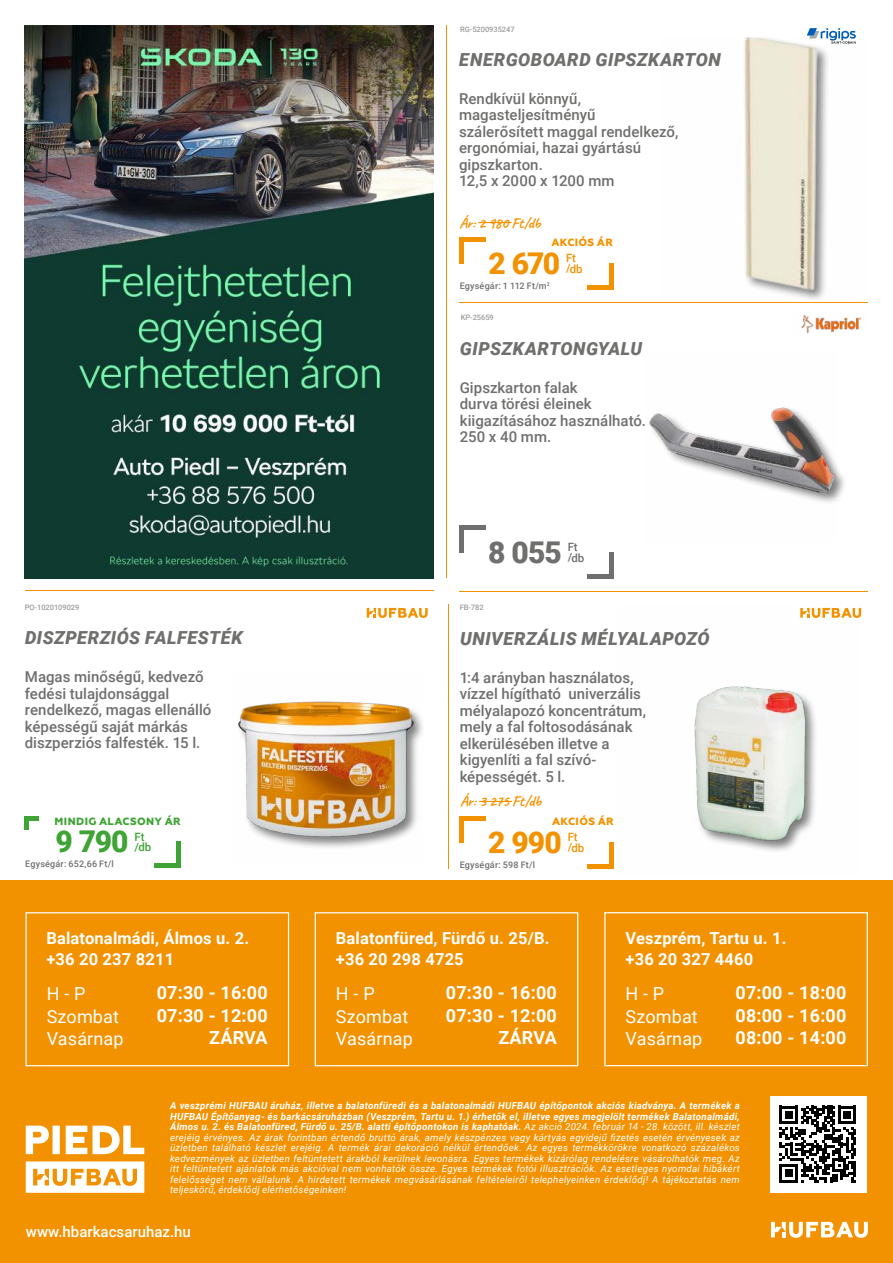
<style>
.page{position:relative;width:893px;height:1263px;background:#fff}
.page>*{position:absolute;margin:0;border:0;box-sizing:border-box;transform-origin:0 0}
.t1{font:900 30px "Roboto";letter-spacing:-.045em;color:#f39200}
.t2{font:900 30px "Roboto";color:#6f6f6e}
.t3{font:900 30px "Roboto";color:#3fa435}
.t4{font:700 18px/22.5px "Roboto";letter-spacing:.01em;color:#fff;text-align:right}
.t5{font:italic 900 18px "Roboto";letter-spacing:.025em;color:#6f6f6e}
.t6{font:18px/22.5px "Roboto";letter-spacing:.01em;color:#fff}
.t7{font:700 16.5px/21px "Roboto";letter-spacing:.01em;color:#fff}
.t8{font:500 15px/16.5px "Roboto";color:#6f6f6e}
.t9{font:15px "Caveat";letter-spacing:-.01em;color:#f39200}
.t10{font:500 15px "Roboto";color:#fff}
.t11{font:500 11.4px/10.8px "Roboto";letter-spacing:-.01em;color:#f39200}
.t12{font:500 11.4px/10.8px "Roboto";color:#6f6f6e}
.t13{font:500 11.4px/10.8px "Roboto";color:#3fa435}
.t14{font:800 10.5px "Geometria";letter-spacing:.03em;color:#f39200}
.t15{font:800 10.5px "Geometria";letter-spacing:.03em;color:#3fa435}
.t16{font:italic 9.75px/10.5px "Roboto";letter-spacing:.025em;color:#fff;text-align:justify}
.t17{font:500 9px "Roboto";letter-spacing:.02em;color:#6f6f6e}
.t18{font:500 7.5px "Roboto";letter-spacing:-.005em;color:#9d9c9c}
.s1{font-size:11.25px}
.s2{font-weight:700}
</style>
<div class="page">
<div style="left:0;top:880px;width:893px;height:383px;background:#f39200"></div>
<svg style="left:771px;top:1222px;width:97px;height:16px"></svg>
<div style="left:604px;top:912px;width:264px;height:154px;border:1px solid #fff"></div>
<div style="left:770px;top:1096px;width:97px;height:97px;background:#fff"></div>
<svg style="left:780px;top:1106px;width:76px;height:76px"></svg>
<div style="left:26px;top:912px;width:263px;height:154px;border:1px solid #fff"></div>
<div style="left:315px;top:912px;width:263px;height:154px;border:1px solid #fff"></div>
<hr style="left:446px;top:26px;width:1px;height:552px;background:#f39200">
<hr style="left:459px;top:591px;width:409px;height:1px;background:#f39200">
<div style="left:649px;top:406px;width:199px;height:100px;background:#000;opacity:.5"></div>
<img style="left:649px;top:406px;width:187px;height:100px">
<hr style="left:610px;top:552px;width:4px;height:26px;background:#6f6f6e">
<hr style="left:588px;top:574px;width:26px;height:4px;background:#6f6f6e">
<hr style="left:460px;top:526px;width:4px;height:26px;background:#6f6f6e">
<hr style="left:460px;top:526px;width:26px;height:4px;background:#6f6f6e">
<hr style="left:25px;top:590px;width:409px;height:1px;background:#f39200">
<hr style="left:449px;top:604px;width:1px;height:264px;background:#f39200">
<hr style="left:479px;top:801px;width:33px;height:1px;background:#f39200">
<img style="left:694px;top:686px;width:122px;height:165px">
<hr style="left:610px;top:842px;width:4px;height:27px;background:#f39200">
<hr style="left:588px;top:865px;width:26px;height:4px;background:#f39200">
<hr style="left:460px;top:816px;width:4px;height:26px;background:#f39200">
<hr style="left:460px;top:816px;width:26px;height:4px;background:#f39200">
<hr style="left:177px;top:842px;width:4px;height:26px;background:#3fa435">
<hr style="left:155px;top:864px;width:26px;height:4px;background:#3fa435">
<img style="left:238px;top:701px;width:184px;height:147px">
<svg style="left:26px;top:1125px;width:118px;height:29px"></svg>
<svg style="left:26px;top:1161px;width:118px;height:32px"></svg>
<hr style="left:459px;top:303px;width:409px;height:1px;background:#f39200">
<svg style="left:367px;top:608px;width:61px;height:10px"></svg>
<svg style="left:807px;top:28px;width:49px;height:9px"></svg>
<hr style="left:478px;top:222px;width:34px;height:1px;background:#f39200">
<hr style="left:609px;top:264px;width:4px;height:26px;background:#f39200">
<hr style="left:587px;top:286px;width:26px;height:4px;background:#f39200">
<hr style="left:459px;top:237px;width:4px;height:27px;background:#f39200">
<hr style="left:459px;top:237px;width:26px;height:4px;background:#f39200">
<div style="left:742px;top:35px;width:89px;height:267px;background:#000;opacity:.5"></div>
<img style="left:742px;top:37px;width:114px;height:261px">
<img style="left:801px;top:315px;width:61px;height:18px">
<hr style="left:25px;top:816px;width:4px;height:14px;background:#3fa435">
<hr style="left:25px;top:816px;width:14px;height:4px;background:#3fa435">
<svg style="left:800px;top:608px;width:61px;height:10px"></svg>
<img style="left:25px;top:26px;width:408px;height:552px">
<p class="t18" style="left:460px;top:24px;width:56px">RG-5200935247</p>
<h2 class="t5" style="left:459px;top:47px;width:263px">ENERGOBOARD GIPSZKARTON</h2>
<h3 class="t8" style="left:459px;top:90px;width:221px">Rendkívül könnyű, magasteljesítményű szálerősített maggal rendelkező, ergonómiai, hazai gyártású gipszkarton.<br>12,5 x 2000 x 1200 mm</h3>
<h3 class="t9" style="left:459px;top:213px;width:82px">Ár: 2 980 Ft/db</h3>
<h1 class="t1" style="left:488px;top:242px;width:73px">2 670</h1>
<p class="t11" style="left:566px;top:252px;width:18px">Ft <span class="s1">/</span>db</p>
<p class="t14" style="left:551px;top:236px;width:63px">AKCIÓS ÁR</p>
<p class="t17" style="left:460px;top:280px;width:92px">Egységár: 1 112 Ft/m<sup>2</sup></p>
<p class="t18" style="left:461px;top:312px;width:35px">KP-25659</p>
<h2 class="t5" style="left:460px;top:336px;width:184px">GIPSZKARTONGYALU</h2>
<h3 class="t8" style="left:460px;top:378px;width:188px">Gipszkarton falak<br>durva törési éleinek kiigazításához használható.<br>250 x 40 mm.</h3>
<p class="t18" style="left:25px;top:602px;width:56px">PO-1020109029</p>
<h2 class="t5" style="left:25px;top:625px;width:219px">DISZPERZIÓS FALFESTÉK</h2>
<h3 class="t8" style="left:25px;top:668px;width:188px">Magas minőségű, kedvező fedési tulajdonsággal rendelkező, magas ellenálló képességű saját márkás diszperziós falfesték. 15 l.</h3>
<p class="t15" style="left:55px;top:815px;width:128px">MINDIG ALACSONY ÁR</p>
<h1 class="t3" style="left:56px;top:820px;width:75px">9 790</h1>
<p class="t13" style="left:135px;top:831px;width:18px">Ft <span class="s1">/</span>db</p>
<h1 class="t2" style="left:488px;top:531px;width:75px">8 055</h1>
<p class="t12" style="left:568px;top:541px;width:18px">Ft <span class="s1">/</span>db</p>
<p class="t18" style="left:460px;top:602px;width:25px">FB-782</p>
<h2 class="t5" style="left:460px;top:626px;width:251px">UNIVERZÁLIS MÉLYALAPOZÓ</h2>
<h3 class="t8" style="left:460px;top:669px;width:188px">1:4 arányban használatos, vízzel hígítható univerzális mélyalapozó koncentrátum, mely a fal foltosodásának elkerülésében illetve a kigyenlíti a fal szívó&shy;képességét. 5 l.</h3>
<h3 class="t9" style="left:460px;top:792px;width:82px">Ár: 3 275 Ft/db</h3>
<h1 class="t1" style="left:488px;top:821px;width:75px">2 990</h1>
<p class="t11" style="left:568px;top:831px;width:18px">Ft <span class="s1">/</span>db</p>
<p class="t14" style="left:552px;top:815px;width:63px">AKCIÓS ÁR</p>
<p class="t17" style="left:25px;top:857px;width:90px">Egységár: 652,66 Ft/l</p>
<p class="t17" style="left:460px;top:858px;width:77px">Egységár: 598 Ft/l</p>
<h3 class="t7" style="left:46px;top:927px;width:204px">Balatonalmádi, Álmos u. 2. +36 20 237 8211</h3>
<h2 class="t6" style="left:47px;top:982px;width:78px">H - P<br>Szombat<br>Vasárnap</h2>
<h2 class="t4" style="left:157px;top:981px;width:112px">07:30 - 16:00<br>07:30 - 12:00<br>ZÁRVA</h2>
<h3 class="t7" style="left:336px;top:927px;width:215px">Balatonfüred, Fürdő u. 25/B. +36 20 298 4725</h3>
<h2 class="t6" style="left:336px;top:982px;width:78px">H - P<br>Szombat<br>Vasárnap</h2>
<h2 class="t4" style="left:446px;top:981px;width:112px">07:30 - 16:00<br>07:30 - 12:00<br>ZÁRVA</h2>
<h3 class="t7" style="left:625px;top:927px;width:163px">Veszprém, Tartu u. 1. +36 20 327 4460</h3>
<h2 class="t6" style="left:625px;top:982px;width:78px">H - P<br>Szombat<br>Vasárnap</h2>
<h2 class="t4" style="left:735px;top:981px;width:112px;text-align:justify">07:00 - 18:00<br>08:00 - 16:00<br>08:00 - 14:00</h2>
<p class="t16" style="left:170px;top:1100px;width:571px"><span class="s2">A veszprémi HUFBAU áruház, illetve a balatonfüredi és a balatonalmádi HUFBAU építőpontok akciós kiadványa. A termékek a HUFBAU Építőanyag- és barkácsáruházban (Veszprém, Tartu u. 1.) érhetők el, illetve egyes megjelölt termékek Balatonalmádi, Álmos u. 2. és Balatonfüred, Fürdő u. 25/B. alatti építőpontokon is kaphatóak.</span> Az akció 2024. február 14 - 28. között, ill. készlet erejéig érvényes. Az árak forintban értendő bruttó árak, amely készpénzes vagy kártyás egyidejű fizetés esetén érvényesek az üzletben található készlet erejéig. A termék árai dekoráció nélkül értendőek. Az egyes termékkörökre vonatkozó százalékos kedvezmények az üzletben feltüntetett árakból kerülnek levonásra. Egyes termékek kizárólag rendelésre vásárolhatók meg. Az itt feltüntetett ajánlatok más akcióval nem vonhatók össze. Egyes termékek fotói illusztrációk. Az esetleges nyomdai hibákért felelősséget nem vállalunk. A hirdetett termékek megvásárlásának feltételeiről telephelyeinken érdeklődj! A tájékoztatás nem teljeskörű, érdeklődj elérhetőségeinken!</p>
<h3 class="t10" style="left:26px;top:1221px;width:166px">www.hbarkacsaruhaz.hu</h3>
</div>
